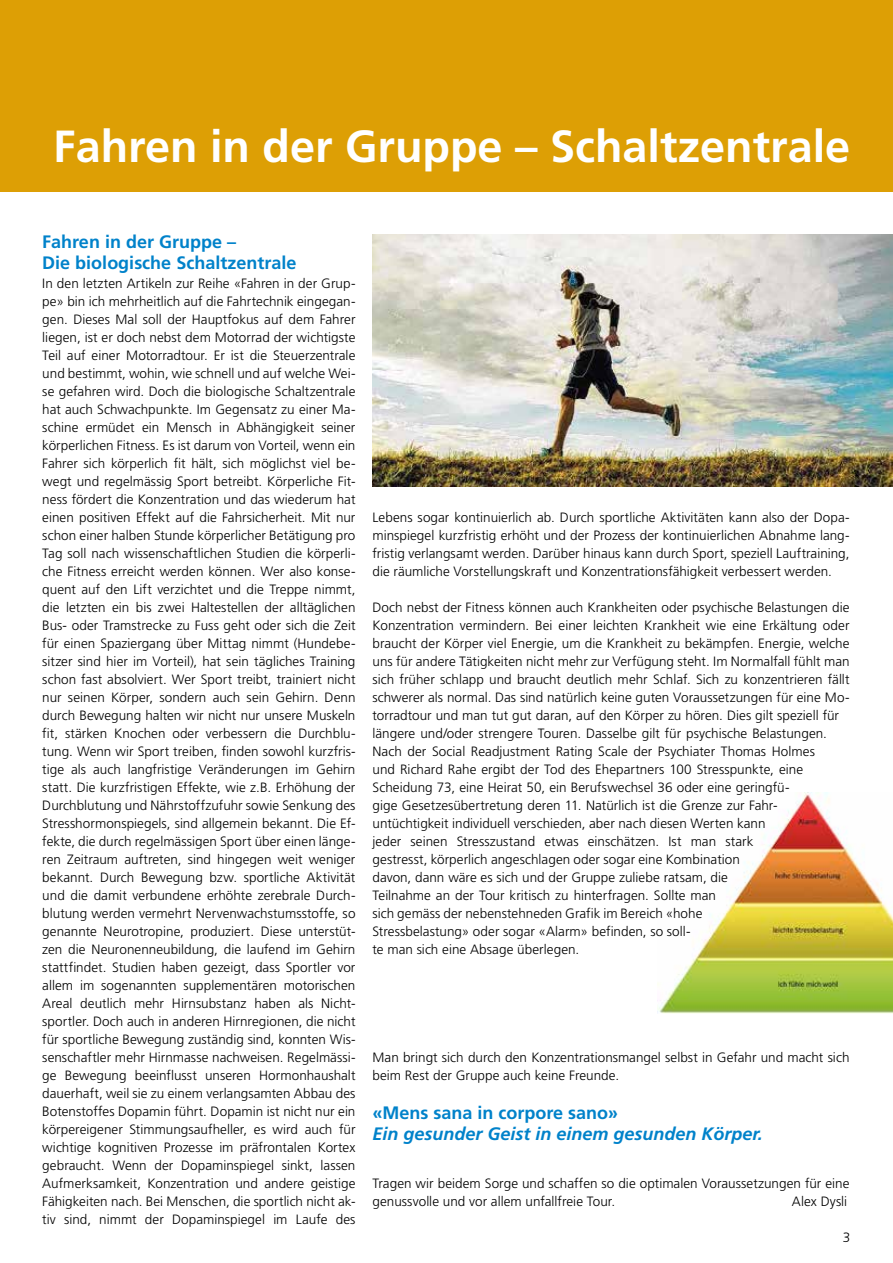
<style>
.page{position:relative;width:893px;height:1263px;background:#fff}
.page>*{position:absolute;margin:0;border:0;box-sizing:border-box;transform-origin:0 0}
.t1{font:700 45px "Frutiger";color:#fff}
.t2{font:700 18px/21px "Frutiger";color:#0082ca}
.t3{font:italic 700 18px "Frutiger";color:#0082ca}
.t4{font:300 13.5px/18px "Frutiger";letter-spacing:.005em;color:#000}
</style>
<div class="page">
<div style="left:0;top:0;width:893px;height:191px;background:#dd9f05"></div>
<img style="left:657px;top:792px;width:236px;height:221px">
<img style="left:372px;top:234px;width:521px;height:252px">
<h1 class="t1" style="left:53px;top:120px;width:798px">Fahren in der Gruppe – Schaltzentrale</h1>
<h2 class="t2" style="left:42px;top:231px;width:256px">Fahren in der Gruppe –<br>Die biologische Schaltzentrale</h2>
<p class="t4" style="left:42px;top:275px;width:315px;text-align:justify">In den letzten Artikeln zur Reihe «Fahren in der Grup&shy;pe» bin ich mehrheitlich auf die Fahrtechnik eingegan&shy;gen. Dieses Mal soll der Hauptfokus auf dem Fahrer liegen, ist er doch nebst dem Motorrad der wichtigste Teil auf einer Motorradtour. Er ist die Steuerzentrale und bestimmt, wohin, wie schnell und auf welche Wei&shy;se gefahren wird. Doch die biologische Schaltzentrale hat auch Schwachpunkte. Im Gegensatz zu einer Ma&shy;schine ermüdet ein Mensch in Abhängigkeit seiner körperlichen Fitness. Es ist darum von Vorteil, wenn ein Fahrer sich körperlich fit hält, sich möglichst viel be&shy;wegt und regelmässig Sport betreibt. Körperliche Fit&shy;ness fördert die Konzentration und das wiederum hat einen positiven Effekt auf die Fahrsicherheit. Mit nur schon einer halben Stunde körperlicher Betätigung pro Tag soll nach wissenschaftlichen Studien die körperli&shy;che Fitness erreicht werden können. Wer also konse&shy;quent auf den Lift verzichtet und die Treppe nimmt, die letzten ein bis zwei Haltestellen der alltäglichen Bus- oder Tramstrecke zu Fuss geht oder sich die Zeit für einen Spaziergang über Mittag nimmt (Hundebe&shy;sitzer sind hier im Vorteil), hat sein tägliches Training schon fast absolviert. Wer Sport treibt, trainiert nicht nur seinen Körper, sondern auch sein Gehirn. Denn durch Bewegung halten wir nicht nur unsere Muskeln fit, stärken Knochen oder verbessern die Durchblu&shy;tung. Wenn wir Sport treiben, finden sowohl kurzfris&shy;tige als auch langfristige Veränderungen im Gehirn statt. Die kurzfristigen Effekte, wie z.B. Erhöhung der Durchblutung und Nährstoffzufuhr sowie Senkung des Stresshormonspiegels, sind allgemein bekannt. Die Ef&shy;fekte, die durch regelmässigen Sport über einen länge&shy;ren Zeitraum auftreten, sind hingegen weit weniger bekannt. Durch Bewegung bzw. sportliche Aktivität und die damit verbundene erhöhte zerebrale Durch&shy;blutung werden vermehrt Nervenwachstumsstoffe, so genannte Neurotropine, produziert. Diese unterstüt&shy;zen die Neuronenneubildung, die laufend im Gehirn stattfindet. Studien haben gezeigt, dass Sportler vor allem im sogenannten supplementären motorischen Areal deutlich mehr Hirnsubstanz haben als Nicht&shy;sportler. Doch auch in anderen Hirnregionen, die nicht für sportliche Bewegung zuständig sind, konnten Wis&shy;senschaftler mehr Hirnmasse nachweisen. Regelmässi&shy;ge Bewegung beeinflusst unseren Hormonhaushalt dauerhaft, weil sie zu einem verlangsamten Abbau des Botenstoffes Dopamin führt. Dopamin ist nicht nur ein körpereigener Stimmungsaufheller, es wird auch für wichtige kognitiven Prozesse im präfrontalen Kortex gebraucht. Wenn der Dopaminspiegel sinkt, lassen Aufmerksamkeit, Konzentration und andere geistige Fähigkeiten nach. Bei Menschen, die sportlich nicht ak&shy;tiv sind, nimmt der Dopaminspiegel im Laufe des</p>
<p class="t4" style="left:372px;top:509px;width:478px;text-align:justify">Lebens sogar kontinuierlich ab. Durch sportliche Aktivitäten kann also der Dopa&shy;minspiegel kurzfristig erhöht und der Prozess der kontinuierlichen Abnahme lang&shy;fristig verlangsamt werden. Darüber hinaus kann durch Sport, speziell Lauftraining, die räumliche Vorstellungskraft und Konzentrationsfähigkeit verbessert werden.</p>
<p class="t4" style="left:372px;top:599px;width:479px">Doch nebst der Fitness können auch Krankheiten oder psychische Belastungen die Konzentration vermindern. Bei einer leichten Krankheit wie eine Erkältung oder braucht der Körper viel Energie, um die Krankheit zu bekämpfen. Energie, welche uns für andere Tätigkeiten nicht mehr zur Verfügung steht. Im Normalfall fühlt man sich früher schlapp und braucht deutlich mehr Schlaf. Sich zu konzentrieren fällt schwerer als normal. Das sind natürlich keine guten Voraussetzungen für eine Mo&shy;torradtour und man tut gut daran, auf den Körper zu hören. Dies gilt speziell für längere und/oder strengere Touren. Dasselbe gilt für psychische Belastungen.<br>Nach der Social Readjustment Rating Scale der Psychiater Thomas Holmes<br>und Richard Rahe ergibt der Tod des Ehepartners 100 Stresspunkte, eine Scheidung 73, eine Heirat 50, ein Berufswechsel 36 oder eine geringfü-<br>gige Gesetzesübertretung deren 11. Natürlich ist die Grenze zur Fahr&shy;untüchtigkeit individuell verschieden, aber nach diesen Werten kann<br>jeder seinen Stresszustand etwas einschätzen. Ist man stark<br>gestresst, körperlich angeschlagen oder sogar eine Kombination<br>davon, dann wäre es sich und der Gruppe zuliebe ratsam, die<br>Teilnahme an der Tour kritisch zu hinterfragen. Sollte man<br>sich gemäss der nebenstehneden Grafik im Bereich «hohe<br>Stressbelastung» oder sogar «Alarm» befinden, so soll-<br>te man sich eine Absage überlegen.</p>
<p class="t4" style="left:372px;top:1048px;width:478px">Man bringt sich durch den Konzentrationsmangel selbst in Gefahr und macht sich beim Rest der Gruppe auch keine Freunde.</p>
<h2 class="t2" style="left:372px;top:1102px;width:247px">«Mens sana in corpore sano»</h2>
<h2 class="t3" style="left:372px;top:1123px;width:392px">Ein gesunder Geist in einem gesunden Körper.</h2>
<p class="t4" style="left:372px;top:1175px;width:478px">Tragen wir beidem Sorge und schaffen so die optimalen Voraussetzungen für eine genussvolle und vor allem unfallfreie Tour.</p>
<p class="t4" style="left:792px;top:1193px;width:57px">Alex Dysli</p>
<p class="t4" style="left:843px;top:1229px;width:9px">3</p>
</div>
